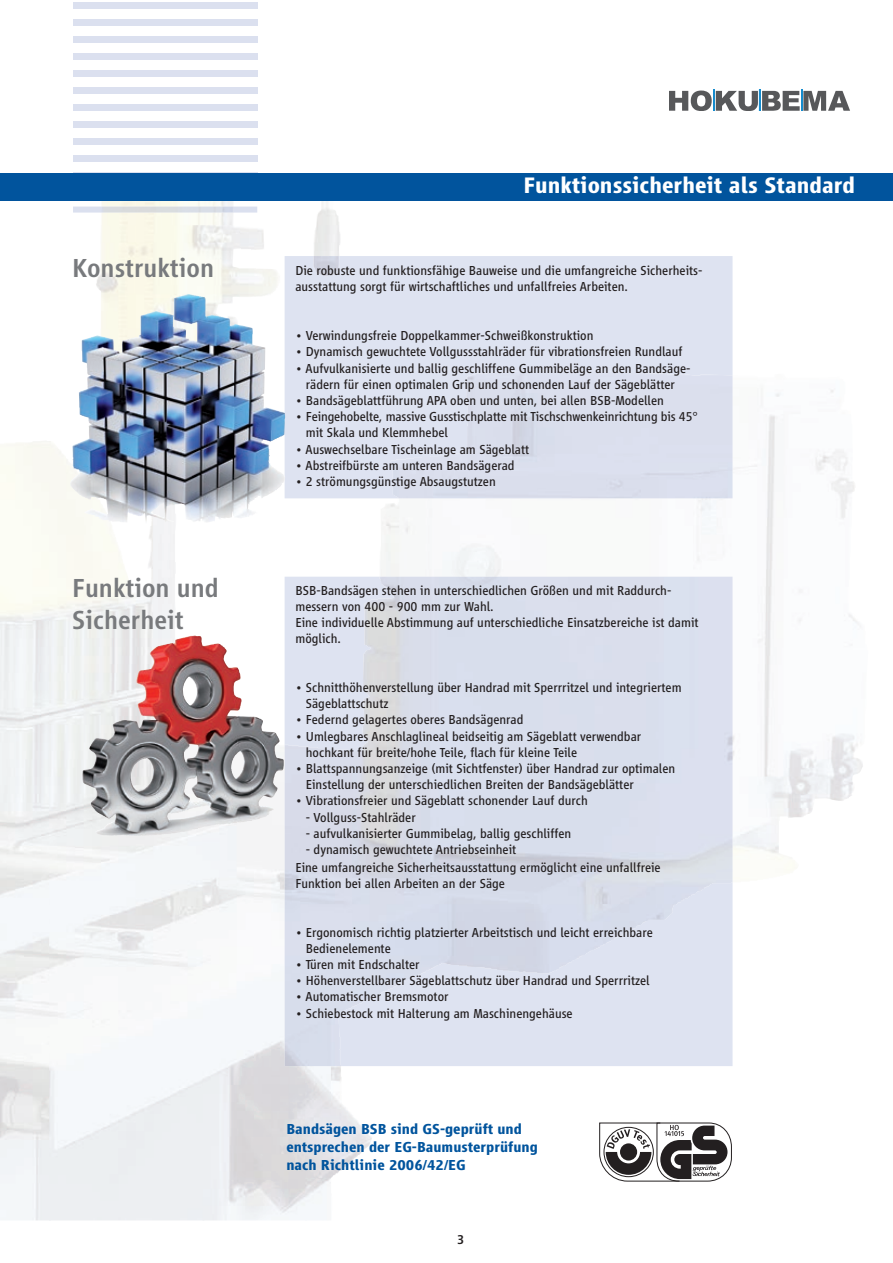
<style>
.page{position:relative;width:893px;height:1263px;background:#fff}
.page>*{position:absolute;margin:0;border:0;box-sizing:border-box;transform-origin:0 0}
.t1{font:500 27px/32.4px "Vialog";color:#787a7d}
.t2{font:700 23.25px "Vialog";color:#fff}
.t3{font:700 15px/18px "Vialog";color:#01549d}
.t4{font:13.5px/16.2px "Vialog";color:#231f20}
.t5{font:500 13.5px "Vialog";color:#231f20}
</style>
<div class="page">
<img style="left:0;top:200px;width:341px;height:43px">
<img style="left:51px;top:243px;width:205px;height:207px">
<img style="left:254px;top:243px;width:86px;height:52px">
<img style="left:254px;top:293px;width:19px;height:4px">
<img style="left:716px;top:373px;width:147px;height:435px">
<img style="left:49px;top:449px;width:155px;height:771px">
<img style="left:203px;top:739px;width:102px;height:481px">
<img style="left:732px;top:808px;width:81px;height:74px">
<img style="left:305px;top:1066px;width:51px;height:140px">
<img style="left:356px;top:1120px;width:16px;height:37px">
<div style="left:73px;top:2px;width:184px;height:6px;background:#dbe0ef"></div>
<div style="left:73px;top:19px;width:184px;height:6px;background:#dbe0ef"></div>
<div style="left:73px;top:36px;width:184px;height:6px;background:#dbe0ef"></div>
<div style="left:73px;top:53px;width:184px;height:6px;background:#dbe0ef"></div>
<div style="left:73px;top:70px;width:184px;height:6px;background:#dbe0ef"></div>
<div style="left:73px;top:87px;width:184px;height:6px;background:#dbe0ef"></div>
<div style="left:73px;top:104px;width:184px;height:6px;background:#dbe0ef"></div>
<div style="left:73px;top:121px;width:184px;height:6px;background:#dbe0ef"></div>
<div style="left:73px;top:139px;width:184px;height:6px;background:#dbe0ef"></div>
<div style="left:73px;top:156px;width:184px;height:6px;background:#dbe0ef"></div>
<svg style="left:73px;top:207px;width:184px;height:6px"></svg>
<img style="left:101px;top:207px;width:133px;height:6px">
<div style="left:0;top:173px;width:893px;height:27px;background:#01549d"></div>
<svg style="left:669px;top:89px;width:181px;height:22px"></svg>
<div style="left:574px;top:577px;width:158px;height:489px;background:#dbe0ef"></div>
<div style="left:285px;top:256px;width:29px;height:242px;background:#dee3f1"></div>
<svg style="left:599px;top:1123px;width:133px;height:59px"></svg>
<img style="left:70px;top:294px;width:118px;height:220px">
<img style="left:91px;top:636px;width:102px;height:108px">
<h1 class="t1" style="left:72px;top:252px;width:143px">Konstruktion</h1>
<h2 class="t2" style="left:524px;top:173px;width:333px">Funktionssicherheit als Standard</h2>
<p class="t4" style="left:295px;top:263px;width:409px">Die robuste und funktionsfähige Bauweise und die umfangreiche Sicherheits&shy;ausstattung sorgt für wirtschaftliches und unfallfreies Arbeiten.</p>
<p class="t4" style="left:295px;top:327px;width:300px">• Verwindungsfreie Doppelkammer-Schweißkonstruktion</p>
<p class="t4" style="left:295px;top:344px;width:389px">• Dynamisch gewuchtete Vollgussstahlräder für vibrationsfreien Rundlauf</p>
<p class="t4" style="left:295px;top:360px;width:397px;text-align:center">• Aufvulkanisierte und ballig geschliffene Gummibeläge an den Bandsäge&shy;rädern für einen optimalen Grip und schonenden Lauf der Sägeblätter</p>
<p class="t4" style="left:295px;top:392px;width:370px">• Bandsägeblattführung APA oben und unten, bei allen BSB-Modellen</p>
<p class="t4" style="left:306px;top:408px;width:394px;text-indent:-10px">• Feingehobelte, massive Gusstischplatte mit Tischschwenkeinrichtung bis 45° mit Skala und Klemmhebel</p>
<p class="t4" style="left:295px;top:441px;width:235px">• Auswechselbare Tischeinlage am Sägeblatt</p>
<p class="t4" style="left:295px;top:457px;width:221px">• Abstreifbürste am unteren Bandsägerad</p>
<p class="t4" style="left:295px;top:473px;width:202px">• 2 strömungsgünstige Absaugstutzen</p>
<h1 class="t1" style="left:72px;top:571px;width:148px">Funktion und<br>Sicherheit</h1>
<p class="t4" style="left:295px;top:582px;width:405px">BSB-Bandsägen stehen in unterschiedlichen Größen und mit Raddurch&shy;messern von 400 - 900 mm zur Wahl.<br>Eine individuelle Abstimmung auf unterschiedliche Einsatzbereiche ist damit möglich.</p>
<p class="t4" style="left:306px;top:679px;width:377px;text-indent:-10px">• Schnitthöhenverstellung über Handrad mit Sperrritzel und integriertem<br>Sägeblattschutz</p>
<p class="t4" style="left:295px;top:712px;width:230px">• Federnd gelagertes oberes Bandsägenrad</p>
<p class="t4" style="left:306px;top:728px;width:337px;text-indent:-10px">• Umlegbares Anschlaglineal beidseitig am Sägeblatt verwendbar hochkant für breite/hohe Teile, flach für kleine Teile</p>
<p class="t4" style="left:306px;top:760px;width:371px;text-indent:-10px">• Blattspannungsanzeige (mit Sichtfenster) über Handrad zur optimalen<br>Einstellung der unterschiedlichen Breiten der Bandsägeblätter</p>
<p class="t4" style="left:295px;top:793px;width:294px">• Vibrationsfreier und Sägeblatt schonender Lauf durch</p>
<p class="t4" style="left:306px;top:809px;width:111px">- Vollguss-Stahlräder</p>
<p class="t4" style="left:306px;top:825px;width:267px">- aufvulkanisierter Gummibelag, ballig geschliffen</p>
<p class="t4" style="left:295px;top:840px;width:367px;line-height:17.9px;text-indent:10px">- dynamisch gewuchtete Antriebseinheit<br>Eine umfangreiche Sicherheitsausstattung ermöglicht eine unfallfreie</p>
<p class="t4" style="left:295px;top:875px;width:211px">Funktion bei allen Arbeiten an der Säge</p>
<p class="t4" style="left:306px;top:924px;width:349px;text-indent:-10px">• Ergonomisch richtig platzierter Arbeitstisch und leicht erreichbare<br>Bedienelemente</p>
<p class="t4" style="left:295px;top:956px;width:126px">• Türen mit Endschalter</p>
<p class="t4" style="left:295px;top:972px;width:356px">• Höhenverstellbarer Sägeblattschutz über Handrad und Sperrritzel</p>
<p class="t4" style="left:295px;top:989px;width:155px">• Automatischer Bremsmotor</p>
<p class="t4" style="left:295px;top:1005px;width:279px">• Schiebestock mit Halterung am Maschinengehäuse</p>
<p class="t3" style="left:286px;top:1120px;width:253px">Bandsägen BSB sind GS-geprüft und entsprechen der EG-Baumusterprüfung nach Richtlinie 2006/42/EG</p>
<p class="t5" style="left:457px;top:1232px;width:9px">3</p>
</div>
